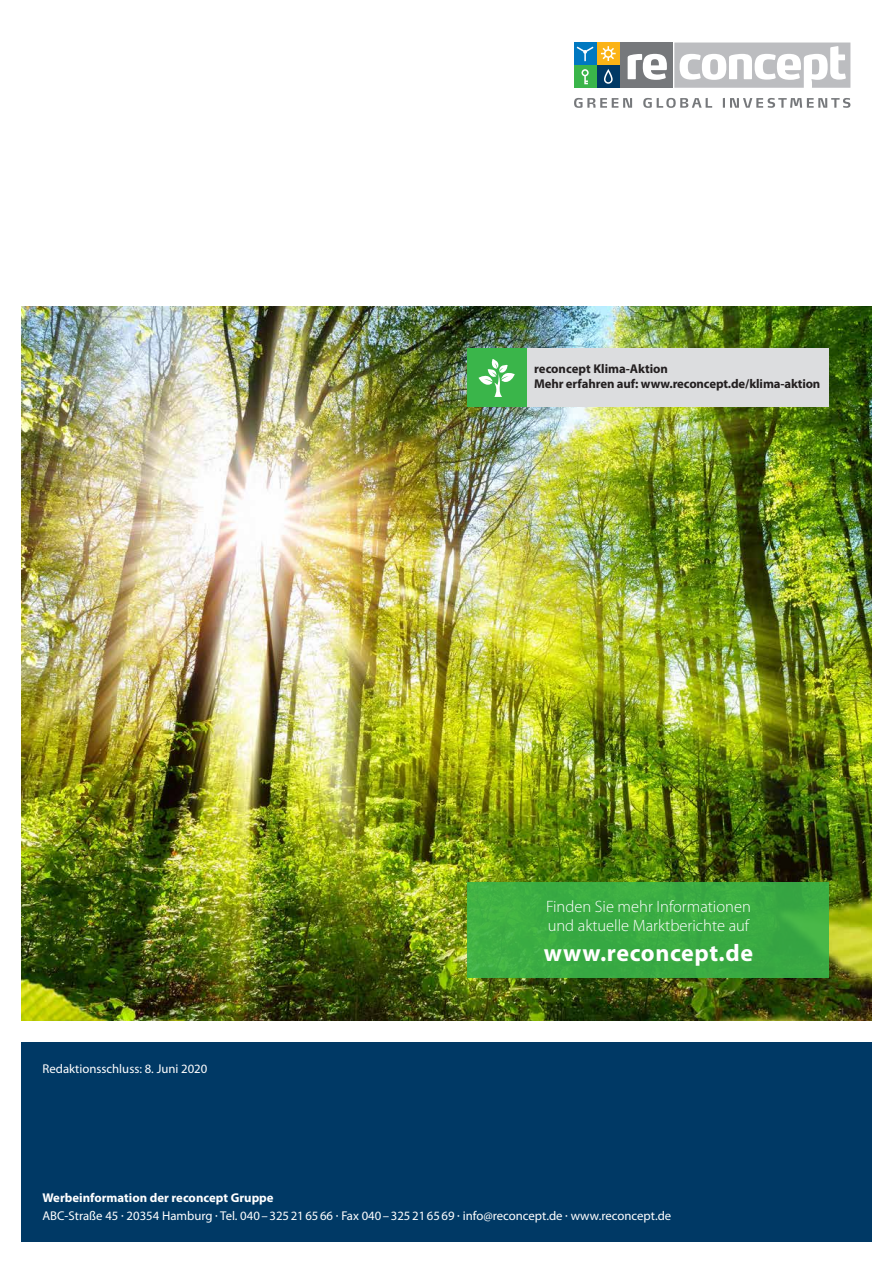
<style>
.page{position:relative;width:893px;height:1263px;background:#fff}
.page>*{position:absolute;margin:0;border:0;box-sizing:border-box;transform-origin:0 0}
.t1{font:700 24px "Myriad Pro";letter-spacing:.025em;color:#fff}
.t2{font:300 16.5px/19.5px "Myriad Pro";color:#fff}
.t3{font:12.75px "Myriad Pro";color:#fff}
.t4{font:700 12.75px/15px "Myriad Pro";letter-spacing:-.01em;color:#231f20}
.t5{font:700 12.75px "Myriad Pro";color:#fff}
</style>
<div class="page">
<img style="left:21px;top:306px;width:851px;height:714px">
<div style="left:21px;top:1042px;width:851px;height:200px;background:#003965"></div>
<div style="left:574px;top:66px;width:22px;height:22px;background:#3ab54a"></div>
<svg style="left:581px;top:69px;width:8px;height:15px"></svg>
<svg style="left:574px;top:98px;width:58px;height:10px"></svg>
<svg style="left:643px;top:98px;width:69px;height:10px"></svg>
<svg style="left:723px;top:98px;width:127px;height:10px"></svg>
<div style="left:620px;top:43px;width:53px;height:45px;background:#76787b"></div>
<svg style="left:628px;top:54px;width:39px;height:26px"></svg>
<div style="left:597px;top:43px;width:22px;height:22px;background:#fbb316"></div>
<svg style="left:601px;top:46px;width:15px;height:15px"></svg>
<div style="left:597px;top:66px;width:22px;height:22px;background:#003965"></div>
<svg style="left:604px;top:69px;width:9px;height:15px"></svg>
<div style="left:574px;top:43px;width:22px;height:22px;background:#0078c0"></div>
<svg style="left:577px;top:47px;width:16px;height:14px"></svg>
<svg style="left:674px;top:43px;width:176px;height:45px"></svg>
<div style="left:528px;top:349px;width:301px;height:58px;background:#dcdddf"></div>
<div style="left:468px;top:349px;width:59px;height:58px;background:#3ab54a"></div>
<svg style="left:479px;top:359px;width:36px;height:38px"></svg>
<div style="left:468px;top:882px;width:361px;height:96px;background:#3aac43"></div>
<p class="t4" style="left:534px;top:362px;width:288px">reconcept Klima-Aktion<br>Mehr erfahren auf: www.reconcept.de/klima-aktion</p>
<p class="t3" style="left:43px;top:1061px;width:166px">Redaktionsschluss: 8. Juni 2020</p>
<p class="t2" style="left:546px;top:897px;width:206px">Finden Sie mehr Informationen und aktuelle Marktberichte auf</p>
<h1 class="t1" style="left:544px;top:940px;width:211px">www.reconcept.de</h1>
<p class="t5" style="left:43px;top:1191px;width:233px">Werbeinformation der reconcept Gruppe</p>
<p class="t3" style="left:43px;top:1209px;width:630px">ABC-Straße 45 · 20354 Hamburg · Tel. 040–325216566 · Fax 040–325216569 · info@reconcept.de · www.reconcept.de</p>
</div>
